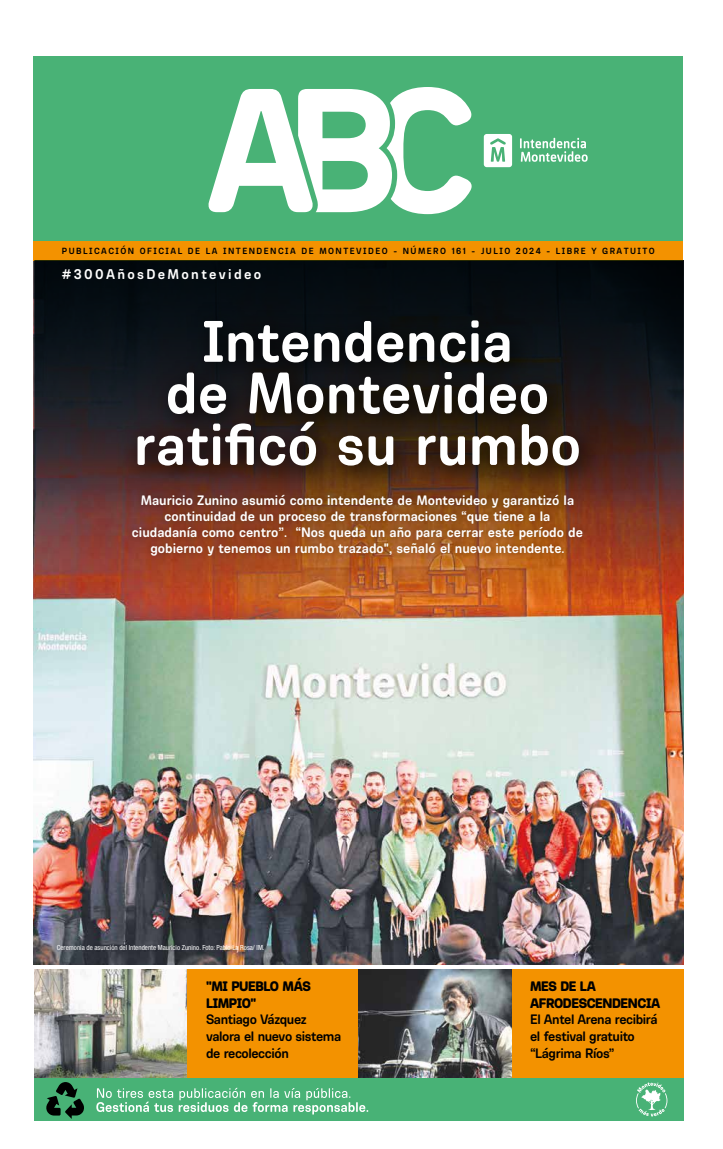
<style>
.page{position:relative;width:723px;height:1149px;background:#fff}
.page>*{position:absolute;margin:0;border:0;box-sizing:border-box;transform-origin:0 0}
.t1{font:700 59.6px/51.5px "Ciudadana";color:#fff;text-align:center}
.t2{font:700 14.4px "Ciudadana";letter-spacing:.16em;color:#fff}
.t3{font:700 14px/16px "Ciudadana";color:#fff;text-align:center}
.t4{font:700 14px/16.8px "Ciudadana";letter-spacing:-.03em;color:#000}
.t5{font:900 14px/16.8px "Ciudadana";letter-spacing:-.03em;color:#000}
.t6{font:700 9.1px "Ciudadana";letter-spacing:.16em;color:#000}
.t7{font:condensed 7px "Helvetica Neue LT Std";color:#fff}
</style>
<div class="page">
<img style="left:34px;top:685px;width:649px;height:279px">
<div style="left:34px;top:57px;width:649px;height:184px;background:#49b276"></div>
<div style="left:34px;top:240px;width:649px;height:20px;background:#f39200"></div>
<svg style="left:208px;top:87px;width:264px;height:127px"></svg>
<svg style="left:484px;top:134px;width:28px;height:33px"></svg>
<svg style="left:520px;top:138px;width:68px;height:24px"></svg>
<div style="left:34px;top:969px;width:649px;height:110px;background:#f39200"></div>
<img style="left:34px;top:969px;width:153px;height:108px">
<img style="left:359px;top:969px;width:153px;height:108px">
<div style="left:34px;top:1077px;width:649px;height:43px;background:#48b276"></div>
<svg style="left:96px;top:1088px;width:77px;height:23px"></svg>
<svg style="left:179px;top:1087px;width:189px;height:27px"></svg>
<svg style="left:636px;top:1082px;width:31px;height:34px"></svg>
<svg style="left:46px;top:1082px;width:38px;height:36px"></svg>
<img style="left:34px;top:260px;width:649px;height:425px">
<img style="left:110px;top:287px;width:504px;height:224px">
<img style="left:122px;top:484px;width:474px;height:111px">
<p class="t6" style="left:62px;top:245px;width:594px">PUBLICACIÓN OFICIAL DE LA INTENDENCIA DE MONTEVIDEO - NÚMERO 161 - JULIO 2024 - LIBRE Y GRATUITO</p>
<p class="t2" style="left:62px;top:265px;width:201px">#300AñosDeMontevideo</p>
<h1 class="t1" style="left:134px;top:314px;width:449px">Intendencia<br>de Montevideo ratificó su rumbo</h1>
<p class="t3" style="left:132px;top:491px;width:453px">Mauricio Zunino asumió como intendente de Montevideo y garantizó la continuidad de un proceso de transformaciones “que tiene a la ciudadanía como centro”. “Nos queda un año para cerrar este período de gobierno y tenemos un rumbo trazado", señaló el nuevo intendente.</p>
<p class="t7" style="left:57px;top:942px;width:209px">Ceremonia de asunción del Intendente Mauricio Zunino. Foto: Pablo La Rosa/ IM.</p>
<p class="t5" style="left:206px;top:976px;width:106px">"MI PUEBLO MÁS<br>LIMPIO"</p>
<p class="t4" style="left:206px;top:1010px;width:137px">Santiago Vázquez valora el nuevo sistema de recolección</p>
<p class="t5" style="left:530px;top:976px;width:132px">MES DE LA<br>AFRODESCENDENCIA</p>
<p class="t4" style="left:530px;top:1010px;width:129px">El Antel Arena recibirá el festival gratuito “Lágrima Ríos”</p>
</div>
